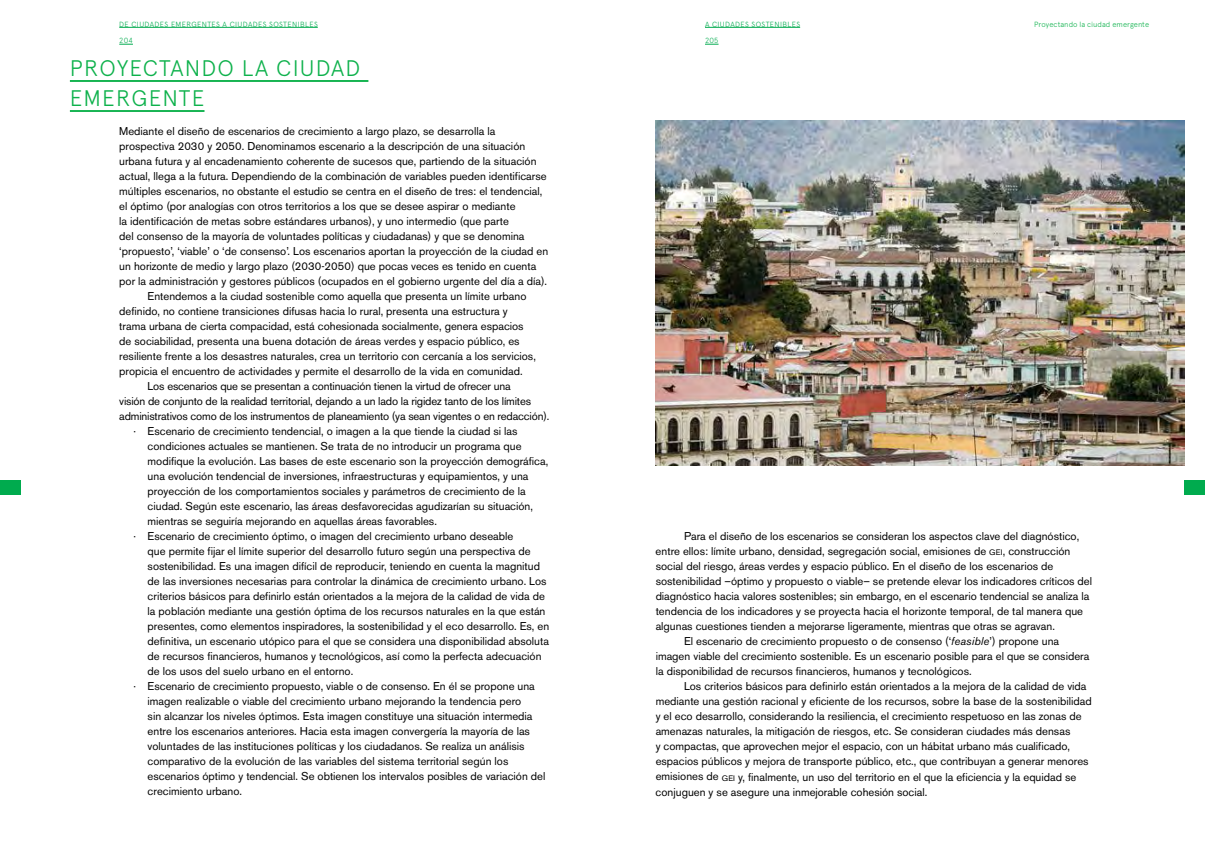
<style>
.page{position:relative;width:1205px;height:851px;background:#fff}
.page>*{position:absolute;margin:0;border:0;box-sizing:border-box;transform-origin:0 0}
.t1{font:300 22.5px/30px "Apercu";letter-spacing:.05em;color:#0db14b}
.t2{font:11.25px "Akzidenz Grotesk BE";color:#000}
.t3{font:300 7.5px "Apercu";letter-spacing:.05em;color:#00ab4e}
.t4{font:300 7.5px "Apercu";letter-spacing:.005em;color:#0db14b}
.s1{font-size:7.88px}
.s2{font-style:italic}
</style>
<div class="page">
<hr style="left:705px;top:27px;width:95px;height:1px;background:#00ab4e">
<hr style="left:119px;top:27px;width:199px;height:1px;background:#00ab4e">
<svg style="left:705px;top:44px;width:13px;height:1px"></svg>
<svg style="left:119px;top:44px;width:14px;height:1px"></svg>
<div style="left:0;top:480px;width:21px;height:15px;background:#00ab4e"></div>
<div style="left:1184px;top:480px;width:21px;height:15px;background:#00ab4e"></div>
<hr style="left:70px;top:80px;width:298px;height:2px;background:#0db14b">
<hr style="left:70px;top:110px;width:134px;height:2px;background:#0db14b">
<img style="left:656px;top:120px;width:528px;height:345px">
<p class="t3" style="left:119px;top:19px;width:200px">DE CIUDADES EMERGENTES A CIUDADES SOSTENIBLES</p>
<p class="t3" style="left:705px;top:19px;width:97px">A CIUDADES SOSTENIBLES</p>
<p class="t3" style="left:119px;top:36px;width:15px">204</p>
<p class="t3" style="left:705px;top:36px;width:15px">205</p>
<h1 class="t1" style="left:70px;top:53px;width:292px">PROYECTANDO LA CIUDAD<br>EMERGENTE</h1>
<p class="t4" style="left:1034px;top:19px;width:117px">Proyectando la ciudad emergente</p>
<p class="t2" style="left:119px;top:124px;width:377px">Mediante el diseño de escenarios de crecimiento a largo plazo, se desarrolla la</p>
<p class="t2" style="left:119px;top:139px;width:407px">prospectiva 2030 y 2050. Denominamos escenario a la descripción de una situación</p>
<p class="t2" style="left:119px;top:154px;width:419px">urbana futura y al encadenamiento coherente de sucesos que, partiendo de la situación</p>
<p class="t2" style="left:119px;top:169px;width:429px">actual, llega a la futura. Dependiendo de la combinación de variables pueden identificarse</p>
<p class="t2" style="left:119px;top:184px;width:425px">múltiples escenarios, no obstante el estudio se centra en el diseño de tres: el tendencial,</p>
<p class="t2" style="left:119px;top:199px;width:398px">el óptimo (por analogías con otros territorios a los que se desee aspirar o mediante</p>
<p class="t2" style="left:119px;top:214px;width:391px">la identificación de metas sobre estándares urbanos), y uno intermedio (que parte</p>
<p class="t2" style="left:119px;top:229px;width:407px">del consenso de la mayoría de voluntades políticas y ciudadanas) y que se denomina</p>
<p class="t2" style="left:119px;top:244px;width:430px">‘propuesto’, ‘viable’ o ‘de consenso’. Los escenarios aportan la proyección de la ciudad en</p>
<p class="t2" style="left:119px;top:259px;width:419px">un horizonte de medio y largo plazo (2030-2050) que pocas veces es tenido en cuenta</p>
<p class="t2" style="left:119px;top:274px;width:429px">por la administración y gestores públicos (ocupados en el gobierno urgente del día a día).</p>
<p class="t2" style="left:148px;top:289px;width:380px">Entendemos a la ciudad sostenible como aquella que presenta un límite urbano</p>
<p class="t2" style="left:119px;top:304px;width:390px">definido, no contiene transiciones difusas hacia lo rural, presenta una estructura y</p>
<p class="t2" style="left:119px;top:319px;width:406px">trama urbana de cierta compacidad, está cohesionada socialmente, genera espacios</p>
<p class="t2" style="left:119px;top:334px;width:402px">de sociabilidad, presenta una buena dotación de áreas verdes y espacio público, es</p>
<p class="t2" style="left:119px;top:349px;width:418px">resiliente frente a los desastres naturales, crea un territorio con cercanía a los servicios,</p>
<p class="t2" style="left:119px;top:364px;width:405px">propicia el encuentro de actividades y permite el desarrollo de la vida en comunidad.</p>
<p class="t2" style="left:148px;top:379px;width:365px">Los escenarios que se presentan a continuación tienen la virtud de ofrecer una</p>
<p class="t2" style="left:119px;top:394px;width:413px">visión de conjunto de la realidad territorial, dejando a un lado la rigidez tanto de los límites</p>
<p class="t2" style="left:119px;top:409px;width:432px">administrativos como de los instrumentos de planeamiento (ya sean vigentes o en redacción).</p>
<p class="t2" style="left:133px;top:424px;width:386px">· Escenario de crecimiento tendencial, o imagen a la que tiende la ciudad si las</p>
<p class="t2" style="left:148px;top:439px;width:375px">condiciones actuales se mantienen. Se trata de no introducir un programa que</p>
<p class="t2" style="left:148px;top:454px;width:402px">modifique la evolución. Las bases de este escenario son la proyección demográfica,</p>
<p class="t2" style="left:148px;top:469px;width:382px">una evolución tendencial de inversiones, infraestructuras y equipamientos, y una</p>
<p class="t2" style="left:148px;top:484px;width:380px">proyección de los comportamientos sociales y parámetros de crecimiento de la</p>
<p class="t2" style="left:148px;top:499px;width:387px">ciudad. Según este escenario, las áreas desfavorecidas agudizarían su situación,</p>
<p class="t2" style="left:148px;top:514px;width:291px">mientras se seguiría mejorando en aquellas áreas favorables.</p>
<p class="t2" style="left:133px;top:529px;width:381px">· Escenario de crecimiento óptimo, o imagen del crecimiento urbano deseable</p>
<p class="t2" style="left:148px;top:544px;width:385px">que permite fijar el límite superior del desarrollo futuro según una perspectiva de</p>
<p class="t2" style="left:148px;top:559px;width:394px">sostenibilidad. Es una imagen difícil de reproducir, teniendo en cuenta la magnitud</p>
<p class="t2" style="left:148px;top:574px;width:400px">de las inversiones necesarias para controlar la dinámica de crecimiento urbano. Los</p>
<p class="t2" style="left:148px;top:589px;width:399px">criterios básicos para definirlo están orientados a la mejora de la calidad de vida de</p>
<p class="t2" style="left:148px;top:604px;width:399px">la población mediante una gestión óptima de los recursos naturales en la que están</p>
<p class="t2" style="left:148px;top:619px;width:403px">presentes, como elementos inspiradores, la sostenibilidad y el eco desarrollo. Es, en</p>
<p class="t2" style="left:148px;top:634px;width:403px">definitiva, un escenario utópico para el que se considera una disponibilidad absoluta</p>
<p class="t2" style="left:148px;top:649px;width:395px">de recursos financieros, humanos y tecnológicos, así como la perfecta adecuación</p>
<p class="t2" style="left:148px;top:664px;width:207px">de los usos del suelo urbano en el entorno.</p>
<p class="t2" style="left:133px;top:679px;width:403px">· Escenario de crecimiento propuesto, viable o de consenso. En él se propone una</p>
<p class="t2" style="left:148px;top:694px;width:375px">imagen realizable o viable del crecimiento urbano mejorando la tendencia pero</p>
<p class="t2" style="left:148px;top:709px;width:386px">sin alcanzar los niveles óptimos. Esta imagen constituye una situación intermedia</p>
<p class="t2" style="left:148px;top:724px;width:384px">entre los escenarios anteriores. Hacia esta imagen convergería la mayoría de las</p>
<p class="t2" style="left:148px;top:739px;width:378px">voluntades de las instituciones políticas y los ciudadanos. Se realiza un análisis</p>
<p class="t2" style="left:148px;top:754px;width:362px">comparativo de la evolución de las variables del sistema territorial según los</p>
<p class="t2" style="left:148px;top:769px;width:399px">escenarios óptimo y tendencial. Se obtienen los intervalos posibles de variación del</p>
<p class="t2" style="left:148px;top:784px;width:96px">crecimiento urbano.</p>
<p class="t2" style="left:684px;top:529px;width:397px">Para el diseño de los escenarios se consideran los aspectos clave del diagnóstico,</p>
<p class="t2" style="left:656px;top:544px;width:416px">entre ellos: límite urbano, densidad, segregación social, emisiones de <span class="s1">gei</span>, construcción</p>
<p class="t2" style="left:656px;top:559px;width:399px">social del riesgo, áreas verdes y espacio público. En el diseño de los escenarios de</p>
<p class="t2" style="left:656px;top:574px;width:438px">sostenibilidad –óptimo y propuesto o viable– se pretende elevar los indicadores críticos del</p>
<p class="t2" style="left:656px;top:589px;width:435px">diagnóstico hacia valores sostenibles; sin embargo, en el escenario tendencial se analiza la</p>
<p class="t2" style="left:656px;top:604px;width:429px">tendencia de los indicadores y se proyecta hacia el horizonte temporal, de tal manera que</p>
<p class="t2" style="left:656px;top:619px;width:401px">algunas cuestiones tienden a mejorarse ligeramente, mientras que otras se agravan.</p>
<p class="t2" style="left:684px;top:634px;width:377px">El escenario de crecimiento propuesto o de consenso (‘<span class="s2">feasible</span>’) propone una</p>
<p class="t2" style="left:656px;top:649px;width:435px">imagen viable del crecimiento sostenible. Es un escenario posible para el que se considera</p>
<p class="t2" style="left:656px;top:664px;width:317px">la disponibilidad de recursos financieros, humanos y tecnológicos.</p>
<p class="t2" style="left:684px;top:679px;width:404px">Los criterios básicos para definirlo están orientados a la mejora de la calidad de vida</p>
<p class="t2" style="left:656px;top:694px;width:437px">mediante una gestión racional y eficiente de los recursos, sobre la base de la sostenibilidad</p>
<p class="t2" style="left:656px;top:709px;width:427px">y el eco desarrollo, considerando la resiliencia, el crecimiento respetuoso en las zonas de</p>
<p class="t2" style="left:656px;top:724px;width:416px">amenazas naturales, la mitigación de riesgos, etc. Se consideran ciudades más densas</p>
<p class="t2" style="left:656px;top:739px;width:416px">y compactas, que aprovechen mejor el espacio, con un hábitat urbano más cualificado,</p>
<p class="t2" style="left:656px;top:754px;width:434px">espacios públicos y mejora de transporte público, etc., que contribuyan a generar menores</p>
<p class="t2" style="left:656px;top:769px;width:422px">emisiones de <span class="s1">gei</span> y, finalmente, un uso del territorio en el que la eficiencia y la equidad se</p>
<p class="t2" style="left:656px;top:784px;width:273px">conjuguen y se asegure una inmejorable cohesión social.</p>
</div>
